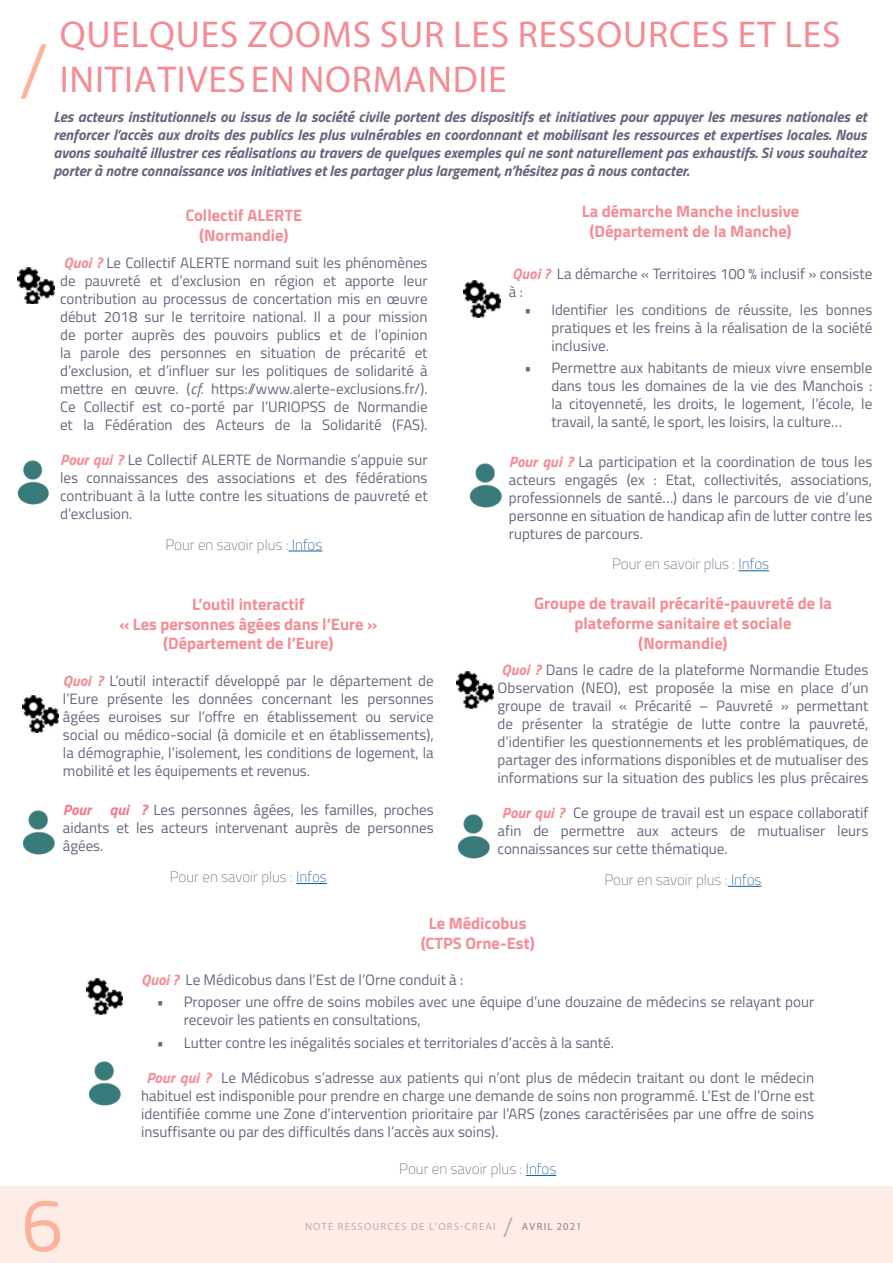
<style>
.page{position:relative;width:893px;height:1263px;background:#fff}
.page>*{position:absolute;margin:0;border:0;box-sizing:border-box;transform-origin:0 0}
.t1{font:75px "Titillium Web";color:#fdb29b}
.Titre_1{font:75px "Myriad Pro";color:#fdb29b}
.Titre_3{font:37.5px/45px "Myriad Pro";letter-spacing:.02em;color:#f48c94}
.t2{font:27px "Myriad Pro";color:#a6a2b6}
.Titre_1-2{font:700 16.5px/19.8px "Titillium Web";color:#f48c94;text-align:center}
.Titre_1-3{font:15px/18px "Titillium Web";color:#69647e;text-align:justify}
.Titre_1-4{font:italic 700 15px/18px "Titillium Web";color:#69647e;text-align:justify}
.Titre_1-5{font:100 15px "Titillium Web";color:#69647e}
.t3{font:10.5px "Myriad Pro";letter-spacing:.12em;color:#a6a2b6}
.t4{font:10.5px "Myriad Pro";letter-spacing:.12em;color:#69647e}
.s1{color:#fff}
.s2{font-weight:700;font-style:italic;color:#f48c94}
.s3{font-style:italic}
.s4{color:#175d9e}
.s5{font-weight:700;font-style:italic;color:#f27a8c}
</style>
<div class="page">
<div style="left:0;top:1186px;width:893px;height:77px;background:#feece6"></div>
<hr style="left:289px;top:551px;width:33px;height:1px;background:#175d9e">
<hr style="left:526px;top:1175px;width:30px;height:1px;background:#175d9e">
<img style="left:86px;top:978px;width:37px;height:36px">
<img style="left:18px;top:267px;width:36px;height:37px">
<img style="left:17px;top:460px;width:32px;height:45px">
<hr style="left:739px;top:570px;width:30px;height:1px;background:#175d9e">
<img style="left:464px;top:281px;width:36px;height:36px">
<img style="left:469px;top:463px;width:33px;height:45px">
<hr style="left:296px;top:883px;width:31px;height:1px;background:#175d9e">
<img style="left:22px;top:696px;width:37px;height:36px">
<img style="left:22px;top:810px;width:33px;height:45px">
<img style="left:88px;top:1061px;width:33px;height:45px">
<hr style="left:728px;top:886px;width:33px;height:1px;background:#175d9e">
<img style="left:457px;top:672px;width:36px;height:36px">
<img style="left:457px;top:814px;width:33px;height:45px">
<p class="Titre_3" style="left:60px;top:11px;width:808px">QUELQUES ZOOMS SUR LES RESSOURCES ET LES<br>INITIATIVES EN NORMANDIE<span class="s1">ITIVES EN NORMANDIE</span></p>
<p class="Titre_1-4" style="left:53px;top:106px;width:815px">Les acteurs institutionnels ou issus de la société civile portent des dispositifs et initiatives pour appuyer les mesures nationales et renforcer l’accès aux droits des publics les plus vulnérables en coordonnant et mobilisant les ressources et expertises locales. Nous avons souhaité illustrer ces réalisations au travers de quelques exemples qui ne sont naturellement pas exhaustifs. Si vous souhaitez porter à notre connaissance vos initiatives et les partager plus largement, n’hésitez pas à nous contacter.</p>
<p class="Titre_1-2" style="left:185px;top:205px;width:118px">Collectif ALERTE</p>
<p class="Titre_1-2" style="left:199px;top:225px;width:91px">(Normandie)</p>
<p class="Titre_1-3" style="left:60px;top:253px;width:369px"><span class="s2">Quoi ?</span> Le Collectif ALERTE normand suit les phénomènes de pauvreté et d’exclusion en région et apporte leur contribution au processus de concertation mis en œuvre début 2018 sur le territoire national. Il a pour mission de porter auprès des pouvoirs publics et de l’opinion la parole des personnes en situation de précarité et d’exclusion, et d’influer sur les politiques de solidarité à mettre en œuvre. (<span class="s3">cf.</span> https://www.alerte-exclusions.fr/).<br>Ce Collectif est co-porté par l’URIOPSS de Normandie et la Fédération des Acteurs de la Solidarité (FAS).</p>
<p class="Titre_1-3" style="left:60px;top:450px;width:369px"><span class="s2">Pour qui ?</span> Le Collectif ALERTE de Normandie s’appuie sur les connaissances des associations et des fédérations contribuant à la lutte contre les situations de pauvreté et d’exclusion.</p>
<p class="Titre_1-5" style="left:165px;top:534px;width:159px">Pour en savoir plus : <span class="s4">Infos</span></p>
<p class="Titre_1" style="left:21px;top:24px;width:27px">/</p>
<p class="Titre_1-2" style="left:582px;top:201px;width:219px">La démarche Manche inclusive</p>
<p class="Titre_1-2" style="left:589px;top:220px;width:204px">(Département de la Manche)</p>
<p class="Titre_1-3" style="left:509px;top:264px;width:365px"><span class="s2">Quoi ?</span> La démarche « Territoires 100 % inclusif » consiste à :</p>
<p class="Titre_1-3" style="left:551px;top:300px;width:322px;text-indent:-27px">• Identifier les conditions de réussite, les bonnes pratiques et les freins à la réalisation de la société inclusive.</p>
<p class="Titre_1-3" style="left:551px;top:358px;width:322px;text-indent:-27px">• Permettre aux habitants de mieux vivre ensemble dans tous les domaines de la vie des Manchois : la citoyenneté, les droits, le logement, l’école, le travail, la santé, le sport, les loisirs, la culture…</p>
<p class="Titre_1-3" style="left:509px;top:452px;width:365px"><span class="s2">Pour qui ?</span> La participation et la coordination de tous les acteurs engagés (ex : Etat, collectivités, associations, professionnels de santé…) dans le parcours de vie d’une personne en situation de handicap afin de lutter contre les ruptures de parcours.</p>
<p class="Titre_1-5" style="left:612px;top:553px;width:159px">Pour en savoir plus : <span class="s4">Infos</span></p>
<p class="Titre_1-2" style="left:192px;top:593px;width:114px">L’outil interactif</p>
<p class="Titre_1-2" style="left:119px;top:613px;width:259px">« Les personnes âgées dans l’Eure »</p>
<p class="Titre_1-2" style="left:163px;top:633px;width:172px">(Département de l’Eure)</p>
<p class="Titre_1-3" style="left:63px;top:671px;width:372px"><span class="s2">Quoi ?</span> L’outil interactif développé par le département de l’Eure présente les données concernant les personnes âgées euroises sur l’offre en établissement ou service social ou médico-social (à domicile et en établissements), la démographie, l’isolement, les conditions de logement, la mobilité et les équipements et revenus.</p>
<p class="Titre_1-3" style="left:63px;top:800px;width:372px"><span class="s5">Pour qui ?</span> Les personnes âgées, les familles, proches aidants et les acteurs intervenant auprès de personnes âgées.</p>
<p class="Titre_1-5" style="left:170px;top:866px;width:159px">Pour en savoir plus : <span class="s4">Infos</span></p>
<p class="Titre_1-2" style="left:534px;top:592px;width:299px">Groupe de travail précarité-pauvreté de la plateforme sanitaire et sociale</p>
<p class="Titre_1-2" style="left:638px;top:632px;width:91px">(Normandie)</p>
<p class="Titre_1-3" style="left:498px;top:660px;width:372px"><span class="s2">Quoi ?</span> Dans le cadre de la plateforme Normandie Etudes Observation (NEO), est proposée la mise en place d’un groupe de travail « Précarité – Pauvreté » permettant de présenter la stratégie de lutte contre la pauvreté, d’identifier les questionnements et les problématiques, de partager des informations disponibles et de mutualiser des informations sur la situation des publics les plus précaires</p>
<p class="Titre_1-3" style="left:498px;top:803px;width:372px"><span class="s2">Pour qui ?</span> Ce groupe de travail est un espace collaboratif afin de permettre aux acteurs de mutualiser leurs connaissances sur cette thématique.</p>
<p class="Titre_1-5" style="left:604px;top:869px;width:159px">Pour en savoir plus : <span class="s4">Infos</span></p>
<h1 class="t1" style="left:21px;top:1170px;width:43px">6</h1>
<p class="Titre_1-2" style="left:429px;top:912px;width:99px">Le Médicobus</p>
<p class="Titre_1-2" style="left:421px;top:932px;width:115px">(CTPS Orne-Est)</p>
<p class="Titre_1-3" style="left:141px;top:970px;width:324px"><span class="s2">Quoi ?</span> Le Médicobus dans l’Est de l’Orne conduit à :</p>
<p class="Titre_1-3" style="left:184px;top:992px;width:632px;text-indent:-27px">• Proposer une offre de soins mobiles avec une équipe d’une douzaine de médecins se relayant pour recevoir les patients en consultations,</p>
<p class="Titre_1-3" style="left:157px;top:1033px;width:459px">• Lutter contre les inégalités sociales et territoriales d’accès à la santé.</p>
<p class="Titre_1-3" style="left:141px;top:1068px;width:675px;text-indent:5px"><span class="s2">Pour qui ?</span> Le Médicobus s’adresse aux patients qui n’ont plus de médecin traitant ou dont le médecin habituel est indisponible pour prendre en charge une demande de soins non programmé. L’Est de l’Orne est identifiée comme une Zone d’intervention prioritaire par l’ARS (zones caractérisées par une offre de soins insuffisante ou par des difficultés dans l’accès aux soins).</p>
<p class="Titre_1-5" style="left:399px;top:1158px;width:159px">Pour en savoir plus : <span class="s4">Infos</span></p>
<p class="t3" style="left:305px;top:1219px;width:192px">NOTE RESSOURCES DE L’ORS-CREAI</p>
<h3 class="t2" style="left:503px;top:1210px;width:11px">/</h3>
<p class="t4" style="left:522px;top:1219px;width:61px">AVRIL 2021</p>
</div>
